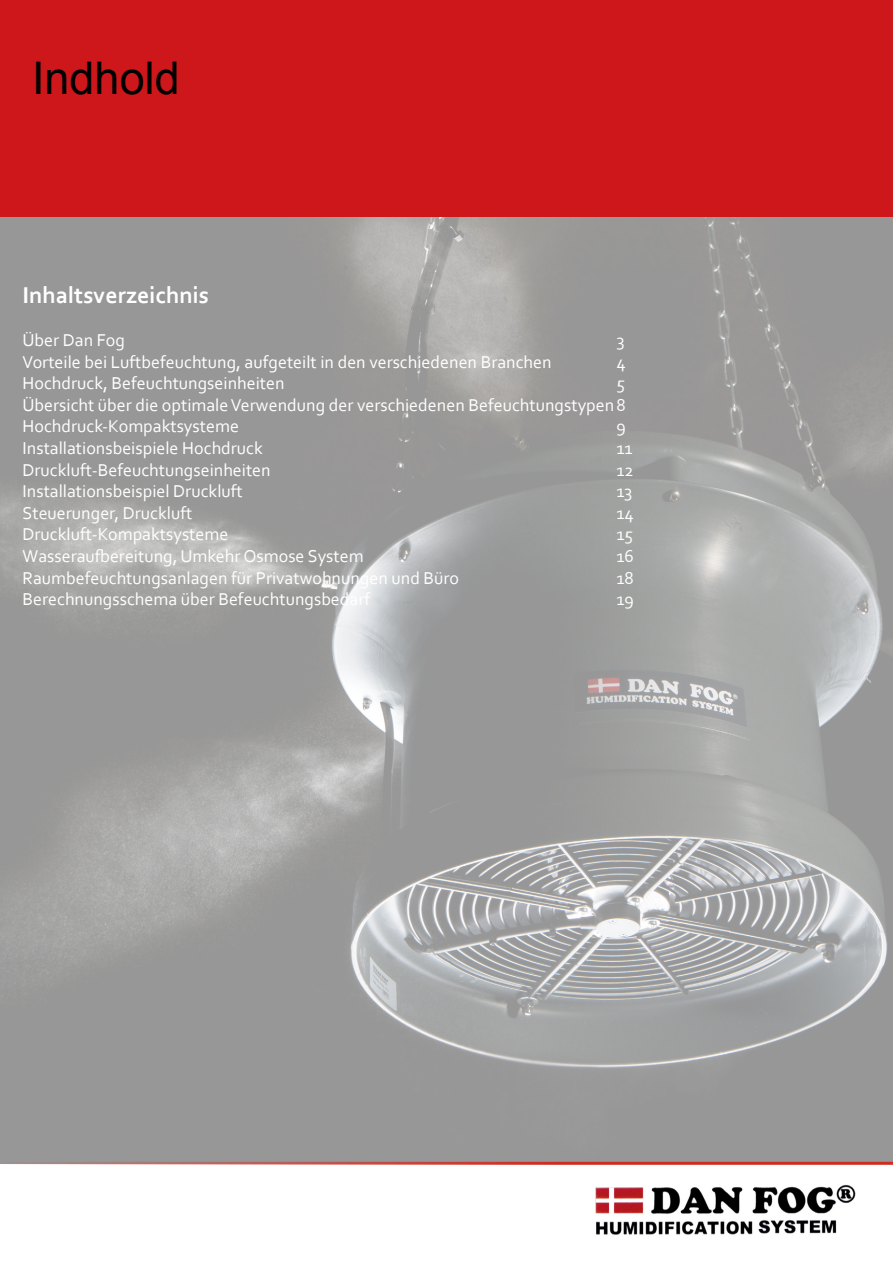
<style>
.page{position:relative;width:893px;height:1263px;background:#fff}
.page>*{position:absolute;margin:0;border:0;box-sizing:border-box;transform-origin:0 0}
.t1{font:45px "Arial";color:#000}
.t2{font:700 24px "Corbel";color:#fff}
.t3{font:18px/21.6px "Corbel";color:#fff;text-align:justify}
</style>
<div class="page">
<img style="left:0;top:217px;width:893px;height:945px">
<div style="left:0;top:0;width:893px;height:217px;background:#cd171a"></div>
<hr style="left:0;top:1162px;width:893px;height:3px;background:#d02b21">
<img style="left:595px;top:1184px;width:261px;height:51px">
<h1 class="t1" style="left:32px;top:47px;width:149px">Indhold</h1>
<h2 class="t2" style="left:23px;top:280px;width:188px">Inhaltsverzeichnis</h2>
<p class="t3" style="left:23px;top:329px;width:104px">Über Dan Fog</p>
<p class="t3" style="left:617px;top:329px;width:10px">3</p>
<p class="t3" style="left:23px;top:350px;width:531px">Vorteile bei Luftbefeuchtung, aufgeteilt in den verschiedenen Branchen</p>
<p class="t3" style="left:617px;top:350px;width:11px">4</p>
<p class="t3" style="left:23px;top:372px;width:264px">Hochdruck, Befeuchtungseinheiten</p>
<p class="t3" style="left:23px;top:372px;width:605px;text-indent:594px">5<br>Übersicht über die optimale Verwendung der verschiedenen Befeuchtungstypen8<br>Hochdruck-Kompaktsysteme</p>
<p class="t3" style="left:617px;top:415px;width:11px">9</p>
<p class="t3" style="left:23px;top:437px;width:242px">Installationsbeispiele Hochdruck</p>
<p class="t3" style="left:617px;top:437px;width:18px">11</p>
<p class="t3" style="left:23px;top:458px;width:250px">Druckluft-Befeuchtungseinheiten</p>
<p class="t3" style="left:617px;top:458px;width:19px">12</p>
<p class="t3" style="left:23px;top:480px;width:222px">Installationsbeispiel Druckluft</p>
<p class="t3" style="left:617px;top:480px;width:17px">13</p>
<p class="t3" style="left:23px;top:502px;width:171px">Steuerunger, Druckluft</p>
<p class="t3" style="left:617px;top:502px;width:19px">14</p>
<p class="t3" style="left:23px;top:523px;width:207px">Druckluft-Kompaktsysteme</p>
<p class="t3" style="left:617px;top:523px;width:18px">15</p>
<p class="t3" style="left:23px;top:545px;width:343px">Wasseraufbereitung, Umkehr Osmose System</p>
<p class="t3" style="left:617px;top:545px;width:19px">16</p>
<p class="t3" style="left:23px;top:566px;width:438px">Raumbefeuchtungsanlagen für Privatwohnungen und Büro</p>
<p class="t3" style="left:617px;top:566px;width:19px">18</p>
<p class="t3" style="left:23px;top:588px;width:349px">Berechnungsschema über Befeuchtungsbedarf</p>
<p class="t3" style="left:617px;top:588px;width:19px">19</p>
</div>
